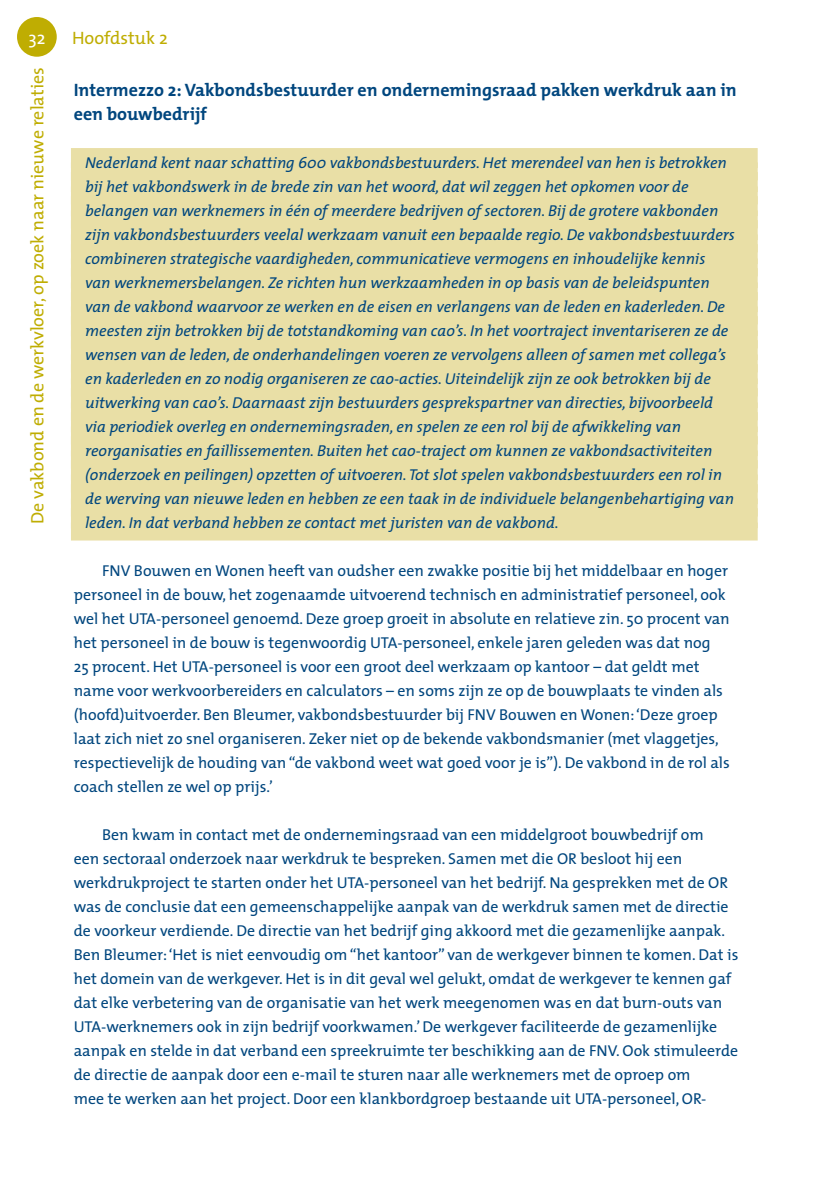
<style>
.page{position:relative;width:840px;height:1191px;background:#fff}
.page>*{position:absolute;margin:0;border:0;box-sizing:border-box;transform-origin:0 0}
._2_tussenkop_VET{font:700 18px/24px "The Mix";color:#00467e}
.t1{font:18px "The Mix";color:#bfad02}
.t2{font:18px "The Mix";color:#fff}
.Standaard{font:15.8px/24px "The Mix";color:#00467e}
._7_tekst_in_rastervl{font:italic 15.8px "The Mix";color:#00467e}
</style>
<div class="page">
<div style="left:17px;top:17px;width:40px;height:40px;background:#bfad02;border-radius:50%"></div>
<div style="left:71px;top:148px;width:686px;height:20px;background:#e9dfa6"></div>
<div style="left:71px;top:162px;width:686px;height:18px;background:#e9dfa6"></div>
<div style="left:71px;top:172px;width:686px;height:20px;background:#e9dfa6"></div>
<div style="left:71px;top:186px;width:686px;height:18px;background:#e9dfa6"></div>
<div style="left:71px;top:196px;width:686px;height:20px;background:#e9dfa6"></div>
<div style="left:71px;top:210px;width:686px;height:18px;background:#e9dfa6"></div>
<div style="left:71px;top:220px;width:686px;height:20px;background:#e9dfa6"></div>
<div style="left:71px;top:234px;width:686px;height:18px;background:#e9dfa6"></div>
<div style="left:71px;top:244px;width:686px;height:20px;background:#e9dfa6"></div>
<div style="left:71px;top:258px;width:686px;height:18px;background:#e9dfa6"></div>
<div style="left:71px;top:268px;width:686px;height:20px;background:#e9dfa6"></div>
<div style="left:71px;top:282px;width:686px;height:18px;background:#e9dfa6"></div>
<div style="left:71px;top:292px;width:686px;height:20px;background:#e9dfa6"></div>
<div style="left:71px;top:306px;width:686px;height:18px;background:#e9dfa6"></div>
<div style="left:71px;top:316px;width:686px;height:20px;background:#e9dfa6"></div>
<div style="left:71px;top:330px;width:686px;height:18px;background:#e9dfa6"></div>
<div style="left:71px;top:340px;width:686px;height:20px;background:#e9dfa6"></div>
<div style="left:71px;top:354px;width:686px;height:18px;background:#e9dfa6"></div>
<div style="left:71px;top:364px;width:686px;height:20px;background:#e9dfa6"></div>
<div style="left:71px;top:378px;width:686px;height:18px;background:#e9dfa6"></div>
<div style="left:71px;top:388px;width:686px;height:20px;background:#e9dfa6"></div>
<div style="left:71px;top:402px;width:686px;height:18px;background:#e9dfa6"></div>
<div style="left:71px;top:412px;width:686px;height:20px;background:#e9dfa6"></div>
<div style="left:71px;top:426px;width:686px;height:18px;background:#e9dfa6"></div>
<div style="left:71px;top:436px;width:686px;height:20px;background:#e9dfa6"></div>
<div style="left:71px;top:450px;width:686px;height:18px;background:#e9dfa6"></div>
<div style="left:71px;top:460px;width:686px;height:20px;background:#e9dfa6"></div>
<div style="left:71px;top:474px;width:686px;height:18px;background:#e9dfa6"></div>
<div style="left:71px;top:484px;width:686px;height:20px;background:#e9dfa6"></div>
<div style="left:71px;top:498px;width:686px;height:18px;background:#e9dfa6"></div>
<div style="left:71px;top:508px;width:686px;height:20px;background:#e9dfa6"></div>
<div style="left:71px;top:522px;width:686px;height:18px;background:#e9dfa6"></div>
<p class="t2" style="left:28px;top:23px;width:18px">32</p>
<p class="t1" style="left:72px;top:23px;width:97px">Hoofdstuk 2</p>
<p class="t1" style="left:22px;top:524px;width:458px;rotate:-90deg">De vakbond en de werkvloer, op zoek naar nieuwe relaties</p>
<p class="_2_tussenkop_VET" style="left:74px;top:77px;width:664px">Intermezzo 2: Vakbondsbestuurder en ondernemingsraad pakken werkdruk aan in een bouwbedrijf</p>
<p class="_7_tekst_in_rastervl" style="left:85px;top:150px;width:643px">Nederland kent naar schatting 600 vakbondsbestuurders. Het merendeel van hen is betrokken</p>
<p class="_7_tekst_in_rastervl" style="left:85px;top:174px;width:604px">bij het vakbondswerk in de brede zin van het woord, dat wil zeggen het opkomen voor de</p>
<p class="_7_tekst_in_rastervl" style="left:85px;top:198px;width:634px">belangen van werknemers in één of meerdere bedrijven of sectoren. Bij de grotere vakbonden</p>
<p class="_7_tekst_in_rastervl" style="left:85px;top:222px;width:651px">zijn vakbondsbestuurders veelal werkzaam vanuit een bepaalde regio. De vakbondsbestuurders</p>
<p class="_7_tekst_in_rastervl" style="left:85px;top:246px;width:621px">combineren strategische vaardigheden, communicatieve vermogens en inhoudelijke kennis</p>
<p class="_7_tekst_in_rastervl" style="left:85px;top:270px;width:626px">van werknemersbelangen. Ze richten hun werkzaamheden in op basis van de beleidspunten</p>
<p class="_7_tekst_in_rastervl" style="left:85px;top:294px;width:641px">van de vakbond waarvoor ze werken en de eisen en verlangens van de leden en kaderleden. De</p>
<p class="_7_tekst_in_rastervl" style="left:85px;top:318px;width:644px">meesten zijn betrokken bij de totstandkoming van cao’s. In het voortraject inventariseren ze de</p>
<p class="_7_tekst_in_rastervl" style="left:85px;top:342px;width:642px">wensen van de leden, de onderhandelingen voeren ze vervolgens alleen of samen met collega’s</p>
<p class="_7_tekst_in_rastervl" style="left:85px;top:366px;width:627px">en kaderleden en zo nodig organiseren ze cao-acties. Uiteindelijk zijn ze ook betrokken bij de</p>
<p class="_7_tekst_in_rastervl" style="left:85px;top:390px;width:629px">uitwerking van cao’s. Daarnaast zijn bestuurders gesprekspartner van directies, bijvoorbeeld</p>
<p class="_7_tekst_in_rastervl" style="left:85px;top:414px;width:597px">via periodiek overleg en ondernemingsraden, en spelen ze een rol bij de afwikkeling van</p>
<p class="_7_tekst_in_rastervl" style="left:85px;top:438px;width:628px">reorganisaties en faillissementen. Buiten het cao-traject om kunnen ze vakbondsactiviteiten</p>
<p class="_7_tekst_in_rastervl" style="left:85px;top:462px;width:638px">(onderzoek en peilingen) opzetten of uitvoeren. Tot slot spelen vakbondsbestuurders een rol in</p>
<p class="_7_tekst_in_rastervl" style="left:85px;top:486px;width:650px">de werving van nieuwe leden en hebben ze een taak in de individuele belangenbehartiging van</p>
<p class="_7_tekst_in_rastervl" style="left:85px;top:510px;width:474px">leden. In dat verband hebben ze contact met juristen van de vakbond.</p>
<p class="Standaard" style="left:74px;top:558px;width:657px;text-indent:28px">FNV Bouwen en Wonen heeft van oudsher een zwakke positie bij het middelbaar en hoger personeel in de bouw, het zogenaamde uitvoerend technisch en administratief personeel, ook wel het UTA-personeel genoemd. Deze groep groeit in absolute en relatieve zin. 50 procent van het personeel in de bouw is tegenwoordig UTA-personeel, enkele jaren geleden was dat nog<br>25 procent. Het UTA-personeel is voor een groot deel werkzaam op kantoor – dat geldt met name voor werkvoorbereiders en calculators – en soms zijn ze op de bouwplaats te vinden als (hoofd)uitvoerder. Ben Bleumer, vakbondsbestuurder bij FNV Bouwen en Wonen: ‘Deze groep laat zich niet zo snel organiseren. Zeker niet op de bekende vakbondsmanier (met vlaggetjes, respectievelijk de houding van “de vakbond weet wat goed voor je is”). De vakbond in de rol als coach stellen ze wel op prijs.’</p>
<p class="Standaard" style="left:74px;top:822px;width:665px;text-indent:28px">Ben kwam in contact met de ondernemingsraad van een middelgroot bouwbedrijf om<br>een sectoraal onderzoek naar werkdruk te bespreken. Samen met die OR besloot hij een werkdrukproject te starten onder het UTA-personeel van het bedrijf. Na gesprekken met de OR was de conclusie dat een gemeenschappelijke aanpak van de werkdruk samen met de directie de voorkeur verdiende. De directie van het bedrijf ging akkoord met die gezamenlijke aanpak.<br>Ben Bleumer: ‘Het is niet eenvoudig om “het kantoor” van de werkgever binnen te komen. Dat is het domein van de werkgever. Het is in dit geval wel gelukt, omdat de werkgever te kennen gaf dat elke verbetering van de organisatie van het werk meegenomen was en dat burn-outs van UTA-werknemers ook in zijn bedrijf voorkwamen.’ De werkgever faciliteerde de gezamenlijke aanpak en stelde in dat verband een spreekruimte ter beschikking aan de FNV. Ook stimuleerde de directie de aanpak door een e-mail te sturen naar alle werknemers met de oproep om<br>mee te werken aan het project. Door een klankbordgroep bestaande uit UTA-personeel, OR-</p>
</div>
